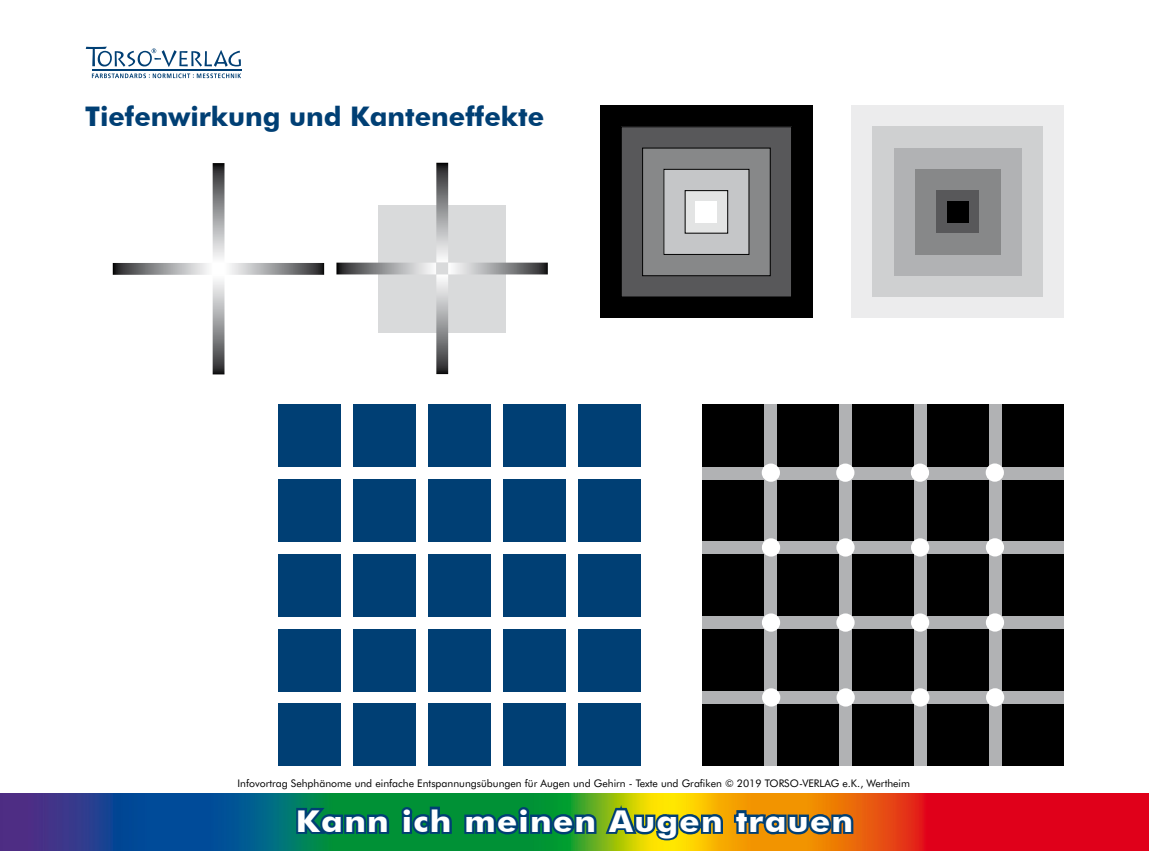
<style>
.page{position:relative;width:1149px;height:851px;background:#fff}
.page>*{position:absolute;margin:0;border:0;box-sizing:border-box;transform-origin:0 0}
.t1{font:700 30px "Futura BT";letter-spacing:.04em;color:#fff;scale:1.1 1}
.t2{font:700 27px "Futura BT";color:#003f74}
.t3{font:10.5px "Futura BT";color:#000}
</style>
<div class="page">
<img style="left:0;top:793px;width:1148px;height:57px">
<svg style="left:294px;top:805px;width:97px;height:32px;background:#00635b"></svg>
<svg style="left:397px;top:803px;width:57px;height:34px;background:#006755"></svg>
<svg style="left:462px;top:796px;width:263px;height:47px;background:#49893a"></svg>
<svg style="left:731px;top:807px;width:124px;height:34px;background:#7f6836"></svg>
<svg style="left:92px;top:73px;width:149px;height:5px"></svg>
<hr style="left:92px;top:69px;width:149px;height:1px;background:#003f74">
<svg style="left:86px;top:47px;width:155px;height:20px"></svg>
<div style="left:279px;top:404px;width:62px;height:62px;background:#003f74"></div>
<div style="left:353px;top:404px;width:63px;height:62px;background:#003f74"></div>
<div style="left:428px;top:404px;width:63px;height:62px;background:#003f74"></div>
<div style="left:503px;top:404px;width:62px;height:62px;background:#003f74"></div>
<div style="left:578px;top:404px;width:62px;height:62px;background:#003f74"></div>
<div style="left:279px;top:479px;width:62px;height:62px;background:#003f74"></div>
<div style="left:353px;top:479px;width:63px;height:62px;background:#003f74"></div>
<div style="left:428px;top:479px;width:63px;height:62px;background:#003f74"></div>
<div style="left:503px;top:479px;width:62px;height:62px;background:#003f74"></div>
<div style="left:578px;top:479px;width:62px;height:62px;background:#003f74"></div>
<div style="left:279px;top:554px;width:62px;height:62px;background:#003f74"></div>
<div style="left:353px;top:554px;width:63px;height:62px;background:#003f74"></div>
<div style="left:428px;top:554px;width:63px;height:62px;background:#003f74"></div>
<div style="left:503px;top:554px;width:62px;height:62px;background:#003f74"></div>
<div style="left:578px;top:554px;width:62px;height:62px;background:#003f74"></div>
<div style="left:279px;top:628px;width:62px;height:63px;background:#003f74"></div>
<div style="left:353px;top:628px;width:63px;height:63px;background:#003f74"></div>
<div style="left:428px;top:628px;width:63px;height:63px;background:#003f74"></div>
<div style="left:503px;top:628px;width:62px;height:63px;background:#003f74"></div>
<div style="left:578px;top:628px;width:62px;height:63px;background:#003f74"></div>
<div style="left:279px;top:703px;width:62px;height:62px;background:#003f74"></div>
<div style="left:353px;top:703px;width:63px;height:62px;background:#003f74"></div>
<div style="left:428px;top:703px;width:63px;height:62px;background:#003f74"></div>
<div style="left:503px;top:703px;width:62px;height:62px;background:#003f74"></div>
<div style="left:578px;top:703px;width:62px;height:62px;background:#003f74"></div>
<div style="left:702px;top:404px;width:62px;height:62px;background:#000"></div>
<div style="left:776px;top:404px;width:63px;height:62px;background:#000"></div>
<div style="left:851px;top:404px;width:62px;height:62px;background:#000"></div>
<div style="left:926px;top:404px;width:62px;height:62px;background:#000"></div>
<div style="left:1001px;top:404px;width:62px;height:62px;background:#000"></div>
<div style="left:702px;top:479px;width:62px;height:62px;background:#000"></div>
<div style="left:776px;top:479px;width:63px;height:62px;background:#000"></div>
<div style="left:851px;top:479px;width:62px;height:62px;background:#000"></div>
<div style="left:926px;top:479px;width:62px;height:62px;background:#000"></div>
<div style="left:1001px;top:479px;width:62px;height:62px;background:#000"></div>
<div style="left:702px;top:554px;width:62px;height:62px;background:#000"></div>
<div style="left:776px;top:554px;width:63px;height:62px;background:#000"></div>
<div style="left:851px;top:554px;width:62px;height:62px;background:#000"></div>
<div style="left:926px;top:554px;width:62px;height:62px;background:#000"></div>
<div style="left:1001px;top:554px;width:62px;height:62px;background:#000"></div>
<div style="left:702px;top:628px;width:62px;height:63px;background:#000"></div>
<div style="left:776px;top:628px;width:63px;height:63px;background:#000"></div>
<div style="left:851px;top:628px;width:62px;height:63px;background:#000"></div>
<div style="left:926px;top:628px;width:62px;height:63px;background:#000"></div>
<div style="left:1001px;top:628px;width:62px;height:63px;background:#000"></div>
<div style="left:702px;top:703px;width:62px;height:62px;background:#000"></div>
<div style="left:776px;top:703px;width:63px;height:62px;background:#000"></div>
<div style="left:851px;top:703px;width:62px;height:62px;background:#000"></div>
<div style="left:926px;top:703px;width:62px;height:62px;background:#000"></div>
<div style="left:1001px;top:703px;width:62px;height:62px;background:#000"></div>
<div style="left:702px;top:466px;width:361px;height:13px;background:#b1b2b4"></div>
<div style="left:702px;top:541px;width:361px;height:13px;background:#b1b2b4"></div>
<div style="left:702px;top:616px;width:361px;height:13px;background:#b1b2b4"></div>
<div style="left:702px;top:690px;width:361px;height:13px;background:#b1b2b4"></div>
<div style="left:764px;top:404px;width:13px;height:361px;background:#b1b2b4"></div>
<div style="left:839px;top:404px;width:13px;height:361px;background:#b1b2b4"></div>
<div style="left:913px;top:404px;width:13px;height:361px;background:#b1b2b4"></div>
<div style="left:988px;top:404px;width:13px;height:361px;background:#b1b2b4"></div>
<div style="left:985px;top:688px;width:18px;height:18px;background:#fff;border-radius:50%"></div>
<div style="left:910px;top:688px;width:19px;height:18px;background:#fff;border-radius:50%"></div>
<div style="left:836px;top:688px;width:18px;height:18px;background:#fff;border-radius:50%"></div>
<div style="left:761px;top:688px;width:19px;height:18px;background:#fff;border-radius:50%"></div>
<div style="left:985px;top:613px;width:18px;height:18px;background:#fff;border-radius:50%"></div>
<div style="left:910px;top:613px;width:18px;height:18px;background:#fff;border-radius:50%"></div>
<div style="left:836px;top:613px;width:18px;height:18px;background:#fff;border-radius:50%"></div>
<div style="left:761px;top:613px;width:19px;height:18px;background:#fff;border-radius:50%"></div>
<div style="left:985px;top:538px;width:18px;height:18px;background:#fff;border-radius:50%"></div>
<div style="left:910px;top:538px;width:18px;height:18px;background:#fff;border-radius:50%"></div>
<div style="left:836px;top:538px;width:18px;height:18px;background:#fff;border-radius:50%"></div>
<div style="left:761px;top:538px;width:19px;height:18px;background:#fff;border-radius:50%"></div>
<div style="left:985px;top:463px;width:18px;height:18px;background:#fff;border-radius:50%"></div>
<div style="left:910px;top:463px;width:18px;height:18px;background:#fff;border-radius:50%"></div>
<div style="left:836px;top:463px;width:18px;height:18px;background:#fff;border-radius:50%"></div>
<div style="left:761px;top:463px;width:18px;height:18px;background:#fff;border-radius:50%"></div>
<div style="left:600px;top:105px;width:212px;height:213px;background:#000"></div>
<div style="left:621px;top:127px;width:170px;height:170px;background:#58585a"></div>
<div style="left:621px;top:127px;width:170px;height:170px;border:1px solid #000"></div>
<div style="left:642px;top:148px;width:128px;height:128px;background:#878889"></div>
<div style="left:642px;top:148px;width:128px;height:128px;border:1px solid #000"></div>
<div style="left:663px;top:169px;width:85px;height:85px;background:#c5c6c8"></div>
<div style="left:685px;top:190px;width:42px;height:43px;background:#e3e4e4"></div>
<div style="left:695px;top:201px;width:21px;height:21px;background:#fff"></div>
<div style="left:850px;top:105px;width:213px;height:213px;background:#ececed"></div>
<div style="left:872px;top:127px;width:170px;height:170px;background:#cfd0d1"></div>
<div style="left:893px;top:148px;width:127px;height:128px;background:#b1b2b4"></div>
<div style="left:914px;top:169px;width:85px;height:85px;background:#878889"></div>
<div style="left:935px;top:190px;width:43px;height:43px;background:#58585a"></div>
<div style="left:946px;top:201px;width:21px;height:21px;background:#000"></div>
<svg style="left:230px;top:263px;width:94px;height:12px"></svg>
<svg style="left:113px;top:263px;width:95px;height:12px"></svg>
<svg style="left:212px;top:280px;width:12px;height:94px"></svg>
<svg style="left:212px;top:163px;width:12px;height:95px"></svg>
<div style="left:378px;top:205px;width:127px;height:127px;background:#d9dadb"></div>
<svg style="left:448px;top:262px;width:99px;height:12px"></svg>
<svg style="left:336px;top:262px;width:100px;height:12px"></svg>
<svg style="left:436px;top:274px;width:12px;height:100px"></svg>
<svg style="left:436px;top:163px;width:12px;height:99px"></svg>
<h2 class="t2" style="left:85px;top:100px;width:460px">Tiefenwirkung und Kanteneffekte</h2>
<p class="t3" style="left:237px;top:776px;width:674px">Infovortrag Sehphänome und einfache Entspannungsübungen für Augen und Gehirn - Texte und Grafiken © 2019 TORSO-VERLAG e.K., Wertheim</p>
<h1 class="t1" style="left:296px;top:802px;width:508px">Kann ich meinen Augen trauen</h1>
</div>
